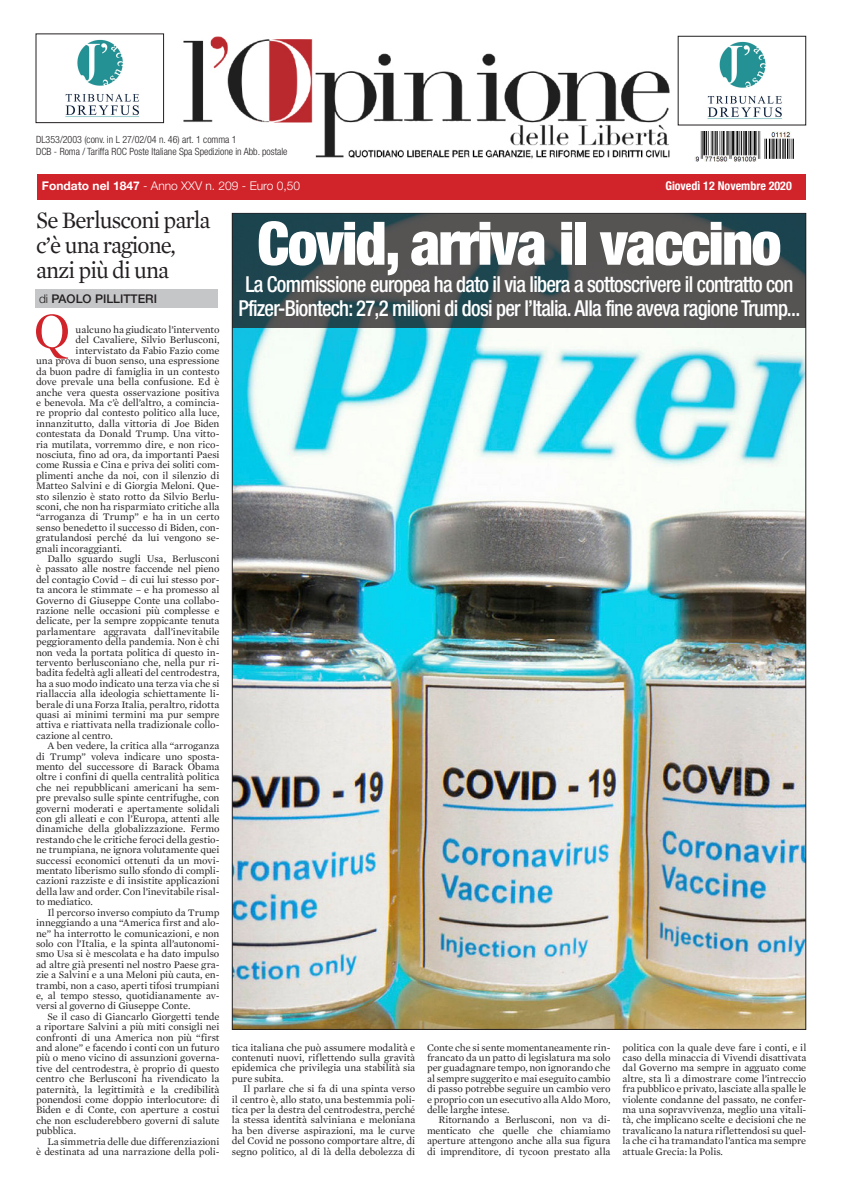
<style>
.page{position:relative;width:842px;height:1191px;background:#fff}
.page>*{position:absolute;margin:0;border:0;box-sizing:border-box;transform-origin:0 0}
.t1{font:900 condensed 60px "Helvetica Neue LT Std";letter-spacing:-.03em;color:#fff}
.t2{font:51.7px "Mercury Text G1";color:#d1232a}
.t3{font:24px/25px "Mercury Text G1";letter-spacing:-.04em;color:#231f20;scale:.96 1}
.t4{font:500 condensed 22px "Helvetica Neue LT Std";letter-spacing:-.035em;color:#fff;scale:.94 1}
.t5{font:300 12px "Helvetica Neue";color:#fff}
.t6{font:12px "Helvetica Neue Bold Outline";color:#fff}
.t7{font:500 12px "Helvetica Neue";color:#231f20}
.t8{font:10.2px/10.4px "Mercury Text G1";letter-spacing:-.01em;color:#231f20;text-align:justify}
.t9{font:300 condensed 10px "Helvetica Neue LT Std";color:#231f20}
.s1{font-weight:700}
.s2{font-weight:300}
</style>
<div class="page">
<img style="left:234px;top:327px;width:570px;height:701px">
<img style="left:65px;top:39px;width:75px;height:78px">
<div style="left:36px;top:34px;width:128px;height:89px;border:1px solid #231f20"></div>
<img style="left:183px;top:36px;width:487px;height:123px">
<div style="left:36px;top:174px;width:769px;height:25px;background:#d1232a"></div>
<div style="left:36px;top:289px;width:182px;height:19px;background:#c5c6c8"></div>
<img style="left:694px;top:132px;width:100px;height:30px">
<img style="left:707px;top:41px;width:75px;height:78px">
<div style="left:678px;top:36px;width:128px;height:89px;border:1px solid #231f20"></div>
<svg style="left:232px;top:214px;width:573px;height:113px;background:#454f51"></svg>
<p class="t9" style="left:36px;top:134px;width:202px">DL353/2003 (conv. in L 27/02/04 n. 46) art. 1 comma 1</p>
<p class="t9" style="left:36px;top:146px;width:253px">DCB - Roma / Tariffa ROC Poste Italiane Spa Spedizione in Abb. postale</p>
<p class="t5" style="left:42px;top:179px;width:260px"><span class="s1">Fondato nel 1847</span> - Anno XXV n. 209 - Euro 0,50</p>
<p class="t6" style="left:665px;top:178px;width:128px">Giovedì 12 Novembre 2020</p>
<p class="t3" style="left:36px;top:208px;width:183px">Se Berlusconi parla c’è una ragione,</p>
<p class="t3" style="left:36px;top:258px;width:140px">anzi più di una</p>
<p class="t7" style="left:39px;top:291px;width:120px"><span class="s2">di</span> PAOLO PILLITTERI</p>
<p class="t2" style="left:34px;top:300px;width:38px">Q</p>
<p class="t8" style="left:76px;top:324px;width:145px">ualcuno ha giudicato l’intervento</p>
<p class="t8" style="left:76px;top:335px;width:145px">del Cavaliere, Silvio Berlusconi,</p>
<p class="t8" style="left:76px;top:345px;width:145px">intervistato da Fabio Fazio come</p>
<p class="t8" style="left:36px;top:356px;width:185px">una prova di buon senso, una espressione</p>
<p class="t8" style="left:36px;top:366px;width:185px">da buon padre di famiglia in un contesto</p>
<p class="t8" style="left:36px;top:376px;width:185px">dove prevale una bella confusione. Ed è</p>
<p class="t8" style="left:36px;top:387px;width:185px">anche vera questa osservazione positiva</p>
<p class="t8" style="left:36px;top:397px;width:185px">e benevola. Ma c’è dell’altro, a comincia-</p>
<p class="t8" style="left:36px;top:408px;width:185px">re proprio dal contesto politico alla luce,</p>
<p class="t8" style="left:36px;top:418px;width:185px">innanzitutto, dalla vittoria di Joe Biden</p>
<p class="t8" style="left:36px;top:428px;width:185px">contestata da Donald Trump. Una vitto-</p>
<p class="t8" style="left:36px;top:439px;width:185px">ria mutilata, vorremmo dire, e non rico-</p>
<p class="t8" style="left:36px;top:449px;width:185px">nosciuta, fino ad ora, da importanti Paesi</p>
<p class="t8" style="left:36px;top:460px;width:185px">come Russia e Cina e priva dei soliti com-</p>
<p class="t8" style="left:36px;top:470px;width:185px">plimenti anche da noi, con il silenzio di</p>
<p class="t8" style="left:36px;top:480px;width:185px">Matteo Salvini e di Giorgia Meloni. Que-</p>
<p class="t8" style="left:36px;top:491px;width:185px">sto silenzio è stato rotto da Silvio Berlu-</p>
<p class="t8" style="left:36px;top:501px;width:185px">sconi, che non ha risparmiato critiche alla</p>
<p class="t8" style="left:36px;top:512px;width:185px">“arroganza di Trump” e ha in un certo</p>
<p class="t8" style="left:36px;top:522px;width:185px">senso benedetto il successo di Biden, con-</p>
<p class="t8" style="left:36px;top:532px;width:185px">gratulandosi perché da lui vengono se-</p>
<p class="t8" style="left:36px;top:543px;width:88px">gnali incoraggianti.</p>
<p class="t8" style="left:36px;top:553px;width:185px;text-indent:11px">Dallo sguardo sugli Usa, Berlusconi è passato alle nostre faccende nel pieno del contagio Covid – di cui lui stesso por&shy;ta ancora le stimmate – e ha promesso al Governo di Giuseppe Conte una collabo&shy;razione nelle occasioni più complesse e delicate, per la sempre zoppicante tenuta parlamentare aggravata dall’inevitabile peggioramento della pandemia. Non è chi non veda la portata politica di questo in&shy;tervento berlusconiano che, nella pur ri&shy;badita fedeltà agli alleati del centrodestra, ha a suo modo indicato una terza via che si riallaccia alla ideologia schiettamente li&shy;berale di una Forza Italia, peraltro, ridotta quasi ai minimi termini ma pur sempre attiva e riattivata nella tradizionale collo&shy;cazione al centro.</p>
<p class="t8" style="left:36px;top:740px;width:185px;text-indent:11px">A ben vedere, la critica alla “arroganza di Trump” voleva indicare uno sposta&shy;mento del successore di Barack Obama oltre i confini di quella centralità politica che nei repubblicani americani ha sem&shy;pre prevalso sulle spinte centrifughe, con governi moderati e apertamente solidali con gli alleati e con l’Europa, attenti alle dinamiche della globalizzazione. Fermo restando che le critiche feroci della gestio&shy;ne trumpiana, ne ignora volutamente quei successi economici ottenuti da un movi&shy;mentato liberismo sullo sfondo di compli&shy;cazioni razziste e di insistite applicazioni della law and order. Con l’inevitabile risal&shy;to mediatico.</p>
<p class="t8" style="left:36px;top:907px;width:185px;text-indent:11px">Il percorso inverso compiuto da Trump inneggiando a una “America first and alo&shy;ne” ha interrotto le comunicazioni, e non solo con l’Italia, e la spinta all’autonomi&shy;smo Usa si è mescolata e ha dato impulso ad altre già presenti nel nostro Paese gra&shy;zie a Salvini e a una Meloni più cauta, en&shy;trambi, non a caso, aperti tifosi trumpiani e, al tempo stesso, quotidianamente av&shy;versi al governo di Giuseppe Conte.</p>
<p class="t8" style="left:36px;top:1011px;width:185px;text-indent:11px">Se il caso di Giancarlo Giorgetti tende a riportare Salvini a più miti consigli nei confronti di una America non più “first and alone” e facendo i conti con un futuro più o meno vicino di assunzioni governa&shy;tive del centrodestra, è proprio di questo centro che Berlusconi ha rivendicato la paternità, la legittimità e la credibilità ponendosi come doppio interlocutore: di Biden e di Conte, con aperture a costui che non escluderebbero governi di salute pubblica.</p>
<p class="t8" style="left:36px;top:1136px;width:185px;text-align:right">La simmetria delle due differenziazioni<br>è destinata ad una narrazione della poli-</p>
<p class="t1" style="left:257px;top:206px;width:526px">Covid, arriva il vaccino</p>
<p class="t4" style="left:245px;top:271px;width:584px">La Commissione europea ha dato il via libera a sottoscrivere il contratto con</p>
<p class="t4" style="left:238px;top:295px;width:599px">Pfizer-Biontech: 27,2 milioni di dosi per l’Italia. Alla fine aveva ragione Trump...</p>
<p class="t8" style="left:232px;top:1042px;width:185px">tica italiana che può assumere modalità e contenuti nuovi, riflettendo sulla gravità epidemica che privilegia una stabilità sia pure subita.</p>
<p class="t8" style="left:232px;top:1083px;width:185px;text-indent:11px">Il parlare che si fa di una spinta verso il centro è, allo stato, una bestemmia poli&shy;tica per la destra del centrodestra, perché la stessa identità salviniana e meloniana ha ben diverse aspirazioni, ma le curve del Covid ne possono comportare altre, di segno politico, al di là della debolezza di</p>
<p class="t8" style="left:427px;top:1042px;width:185px">Conte che si sente momentaneamente rin&shy;francato da un patto di legislatura ma solo per guadagnare tempo, non ignorando che al sempre suggerito e mai eseguito cambio di passo potrebbe seguire un cambio vero e proprio con un esecutivo alla Aldo Moro, delle larghe intese.</p>
<p class="t8" style="left:427px;top:1114px;width:185px;text-indent:11px">Ritornando a Berlusconi, non va di&shy;menticato che quelle che chiamiamo aperture attengono anche alla sua figura di imprenditore, di tycoon prestato alla</p>
<p class="t8" style="left:622px;top:1042px;width:185px">politica con la quale deve fare i conti, e il caso della minaccia di Vivendi disattivata dal Governo ma sempre in agguato come altre, sta lì a dimostrare come l’intreccio fra pubblico e privato, lasciate alla spalle le violente condanne del passato, ne confer&shy;ma una sopravvivenza, meglio una vitali&shy;tà, che implicano scelte e decisioni che ne travalicano la natura riflettendosi su quel&shy;la che ci ha tramandato l’antica ma sempre attuale Grecia: la Polis.</p>
</div>
